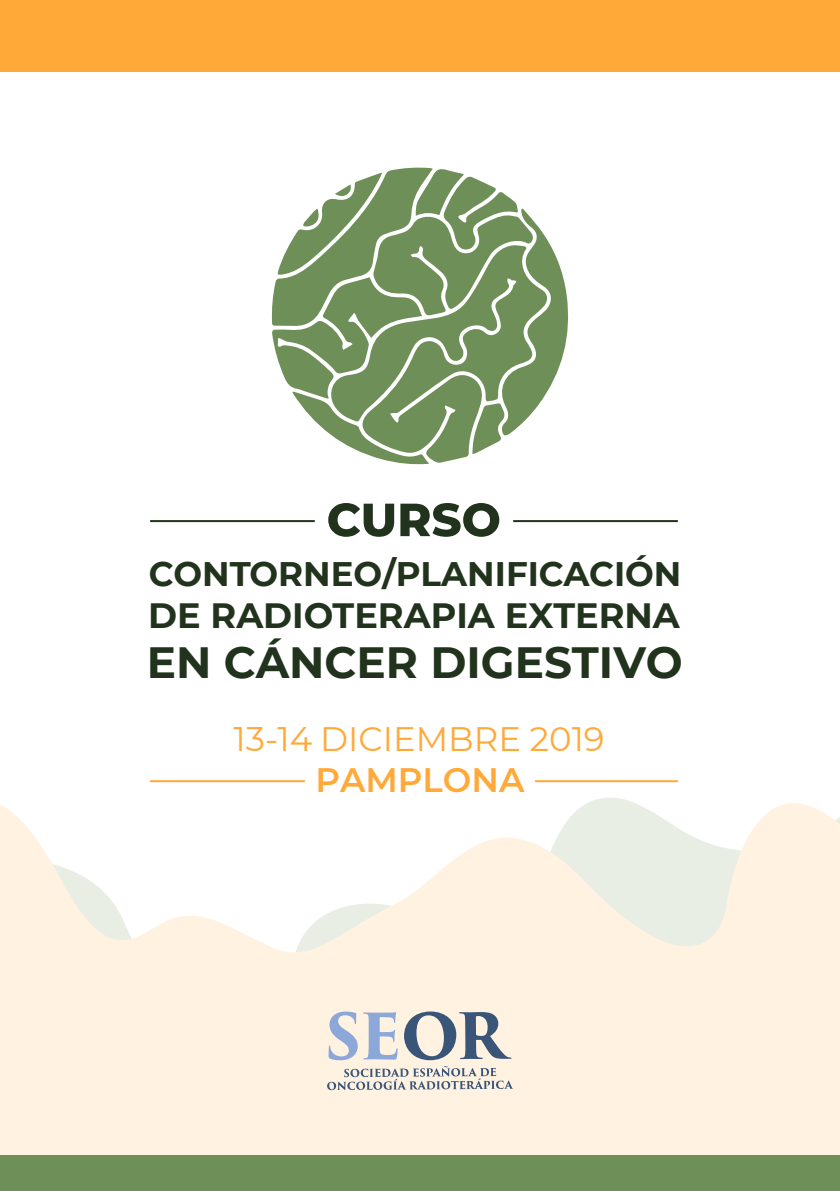
<style>
.page{position:relative;width:840px;height:1191px;background:#fff}
.page>*{position:absolute;margin:0;border:0;box-sizing:border-box;transform-origin:0 0}
.t1{font:700 43.6px "Montserrat";color:#21331c}
.t2{font:700 35px "Montserrat";color:#21331c}
.t3{font:700 34px "Montserrat";color:#21331c}
.t4{font:34px "Montserrat";color:#ffa939}
.t5{font:33.8px "Montserrat";color:#ffa939}
.t6{font:600 33.8px "Montserrat";color:#ffa939}
</style>
<div class="page">
<div style="left:0;top:0;width:839px;height:72px;background:#ffa939"></div>
<svg style="left:0;top:780px;width:839px;height:375px;fill:#fff2e1"></svg>
<svg style="left:271px;top:167px;width:298px;height:298px"></svg>
<svg style="left:328px;top:503px;width:66px;height:34px"></svg>
<svg style="left:400px;top:503px;width:99px;height:34px"></svg>
<svg style="left:327px;top:1066px;width:186px;height:24px;background:#d0ccc7"></svg>
<svg style="left:328px;top:1011px;width:29px;height:49px"></svg>
<svg style="left:363px;top:1012px;width:34px;height:47px;background:#c6cddc"></svg>
<svg style="left:404px;top:1011px;width:107px;height:49px;background:#aaafb3"></svg>
<hr style="left:150px;top:520px;width:164px;height:2px;background:#21331c">
<hr style="left:513px;top:520px;width:164px;height:2px;background:#21331c">
<hr style="left:150px;top:780px;width:155px;height:2px;background:#ffa939">
<hr style="left:534px;top:780px;width:143px;height:2px;background:#ffa939">
<div style="left:0;top:1155px;width:839px;height:36px;background:#6e8f57"></div>
<p class="t3" style="left:149px;top:549px;width:533px">CONTORNEO/PLANIFICACIÓN</p>
<p class="t2" style="left:148px;top:590px;width:533px">DE RADIOTERAPIA EXTERNA</p>
<p class="t1" style="left:147px;top:630px;width:537px">EN CÁNCER DIGESTIVO</p>
<p class="t5" style="left:247px;top:716px;width:358px">2 3 DICIEMBRE 2019</p>
<p class="t6" style="left:315px;top:755px;width:210px">PAMPLONA</p>
<p class="t4" style="left:233px;top:716px;width:80px">13-14</p>
</div>
